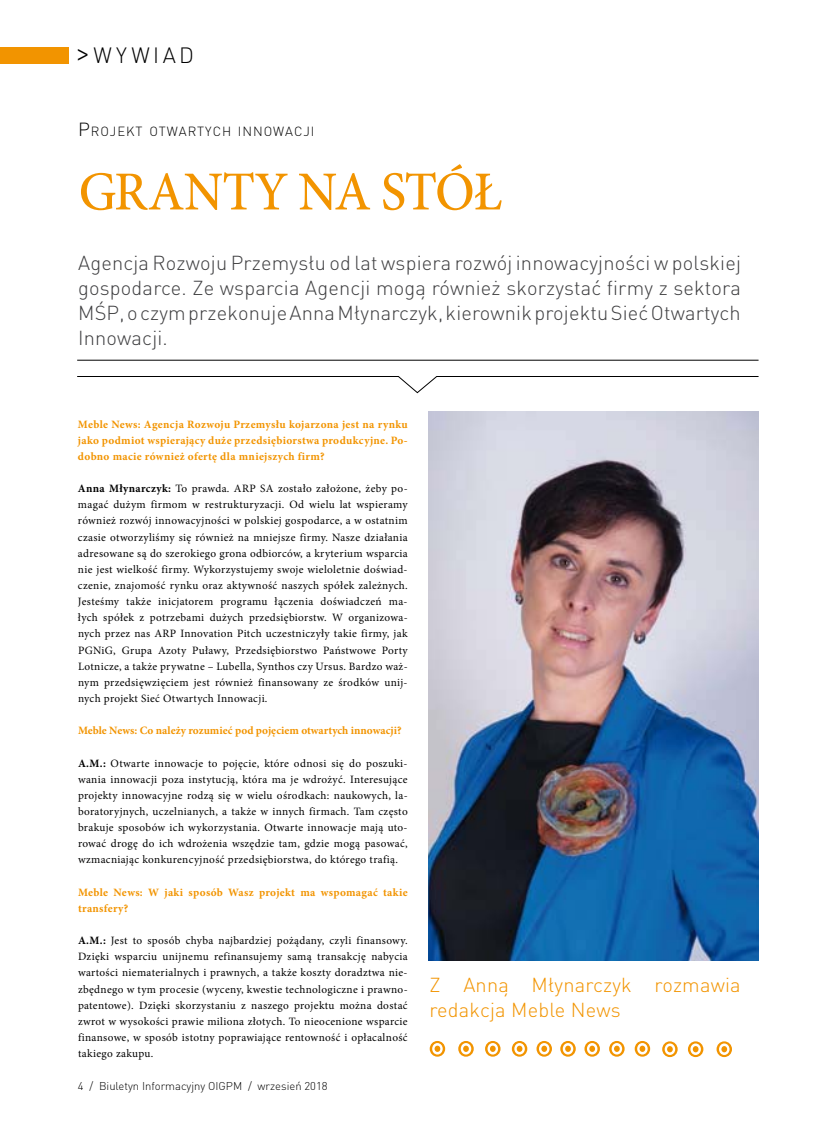
<style>
.page{position:relative;width:833px;height:1134px;background:#fff}
.page>*{position:absolute;margin:0;border:0;box-sizing:border-box;transform-origin:0 0}
.t1{font:500 55px "Minion Pro";letter-spacing:-.03em;color:#f29400;scale:.96 1}
.t2{font:300 21.88px "DINCE";letter-spacing:.155em;color:#000}
.t3{font:300 20px/25px "DINCE";letter-spacing:.01em;color:#3e3e40;text-align:justify}
.t4{font:300 20px/25px "DINCE";letter-spacing:.01em;color:#f29400}
.t5{font:300 13.12px "DINCE";letter-spacing:.07em;color:#000}
.t6{font:11.25px/16.1px "Minion Pro";letter-spacing:.03em;color:#000;text-align:justify}
.t7{font:700 11.25px/16.1px "Minion Pro";letter-spacing:.025em;color:#f29400;text-align:justify}
.t8{font:700 11.25px "Minion Pro";color:#f29400}
.t9{font:300 11.25px "DINCE";color:#000}
.s1{font-size:31.25px}
.s2{font-size:18.75px}
.s3{font-weight:700}
</style>
<div class="page">
<hr style="left:77px;top:360px;width:681px;height:1px;background:#000">
<svg style="left:77px;top:376px;width:682px;height:17px"></svg>
<div style="left:0;top:47px;width:69px;height:17px;background:#f29400"></div>
<svg style="left:560px;top:1041px;width:16px;height:16px"></svg>
<svg style="left:688px;top:1041px;width:15px;height:16px"></svg>
<svg style="left:634px;top:1041px;width:16px;height:16px"></svg>
<svg style="left:536px;top:1041px;width:16px;height:16px"></svg>
<svg style="left:662px;top:1041px;width:15px;height:16px"></svg>
<svg style="left:609px;top:1041px;width:15px;height:16px"></svg>
<svg style="left:512px;top:1041px;width:15px;height:16px"></svg>
<svg style="left:584px;top:1041px;width:16px;height:16px"></svg>
<svg style="left:716px;top:1041px;width:16px;height:16px"></svg>
<svg style="left:485px;top:1041px;width:15px;height:16px"></svg>
<svg style="left:458px;top:1041px;width:16px;height:16px"></svg>
<svg style="left:430px;top:1041px;width:15px;height:16px"></svg>
<img style="left:428px;top:411px;width:330px;height:549px">
<h2 class="t2" style="left:75px;top:42px;width:121px"><span class="s1">&gt;</span>WYWIAD</h2>
<p class="t5" style="left:78px;top:124px;width:238px"><span class="s2">P</span>ROJEKT OTWARTYCH INNOWACJI</p>
<h1 class="t1" style="left:79px;top:158px;width:443px">GRANTY NA STÓŁ</h1>
<p class="t3" style="left:78px;top:253px;width:664px">Agencja Rozwoju Przemysłu od lat wspiera rozwój innowacyjności w polskiej gospodarce. Ze wsparcia Agencji mogą również skorzystać firmy z sektora MŚP, o czym przekonuje Anna Młynarczyk, kierownik projektu Sieć Otwartych Innowacji.</p>
<p class="t7" style="left:78px;top:417px;width:331px">Meble News: Agencja Rozwoju Przemysłu kojarzona jest na rynku jako podmiot wspierający duże przedsiębiorstwa produkcyjne. Po&shy;dobno macie również ofertę dla mniejszych firm?</p>
<p class="t6" style="left:78px;top:481px;width:331px"><span class="s3">Anna Młynarczyk:</span> To prawda. ARP SA zostało założone, żeby po&shy;magać dużym firmom w restrukturyzacji. Od wielu lat wspieramy również rozwój innowacyjności w polskiej gospodarce, a w ostatnim czasie otworzyliśmy się również na mniejsze firmy. Nasze działania adresowane są do szerokiego grona odbiorców, a kryterium wsparcia nie jest wielkość firmy. Wykorzystujemy swoje wieloletnie doświad&shy;czenie, znajomość rynku oraz aktywność naszych spółek zależnych.<br>Jesteśmy także inicjatorem programu łączenia doświadczeń ma&shy;łych spółek z potrzebami dużych przedsiębiorstw. W organizowa&shy;nych przez nas ARP Innovation Pitch uczestniczyły takie firmy, jak PGNiG, Grupa Azoty Puławy, Przedsiębiorstwo Państwowe Porty Lotnicze, a także prywatne – Lubella, Synthos czy Ursus. Bardzo waż&shy;nym przedsięwzięciem jest również finansowany ze środków unij&shy;nych projekt Sieć Otwartych Innowacji.</p>
<p class="t8" style="left:78px;top:726px;width:325px">Meble News: Co należy rozumieć pod pojęciem otwartych innowacji?</p>
<p class="t6" style="left:78px;top:756px;width:331px"><span class="s3">A.M.:</span> Otwarte innowacje to pojęcie, które odnosi się do poszuki&shy;wania innowacji poza instytucją, która ma je wdrożyć. Interesujące projekty innowacyjne rodzą się w wielu ośrodkach: naukowych, la&shy;boratoryjnych, uczelnianych, a także w innych firmach. Tam często brakuje sposobów ich wykorzystania. Otwarte innowacje mają uto&shy;rować drogę do ich wdrożenia wszędzie tam, gdzie mogą pasować, wzmacniając konkurencyjność przedsiębiorstwa, do którego trafią.</p>
<p class="t7" style="left:78px;top:885px;width:331px">Meble News: W jaki sposób Wasz projekt ma wspomagać takie transfery?</p>
<p class="t6" style="left:78px;top:933px;width:331px"><span class="s3">A.M.:</span> Jest to sposób chyba najbardziej pożądany, czyli finansowy.<br>Dzięki wsparciu unijnemu refinansujemy samą transakcję nabycia wartości niematerialnych i prawnych, a także koszty doradztwa nie&shy;zbędnego w tym procesie (wyceny, kwestie technologiczne i prawno&shy;patentowe). Dzięki skorzystaniu z naszego projektu można dostać zwrot w wysokości prawie miliona złotych. To nieocenione wsparcie finansowe, w sposób istotny poprawiające rentowność i opłacalność takiego zakupu.</p>
<p class="t9" style="left:78px;top:1082px;width:251px">4 / Biuletyn Informacyjny OIGPM / wrzesień 2018</p>
<h3 class="t4" style="left:429px;top:974px;width:313px">Z Anną Młynarczyk rozmawia redakcja Meble News</h3>
</div>
